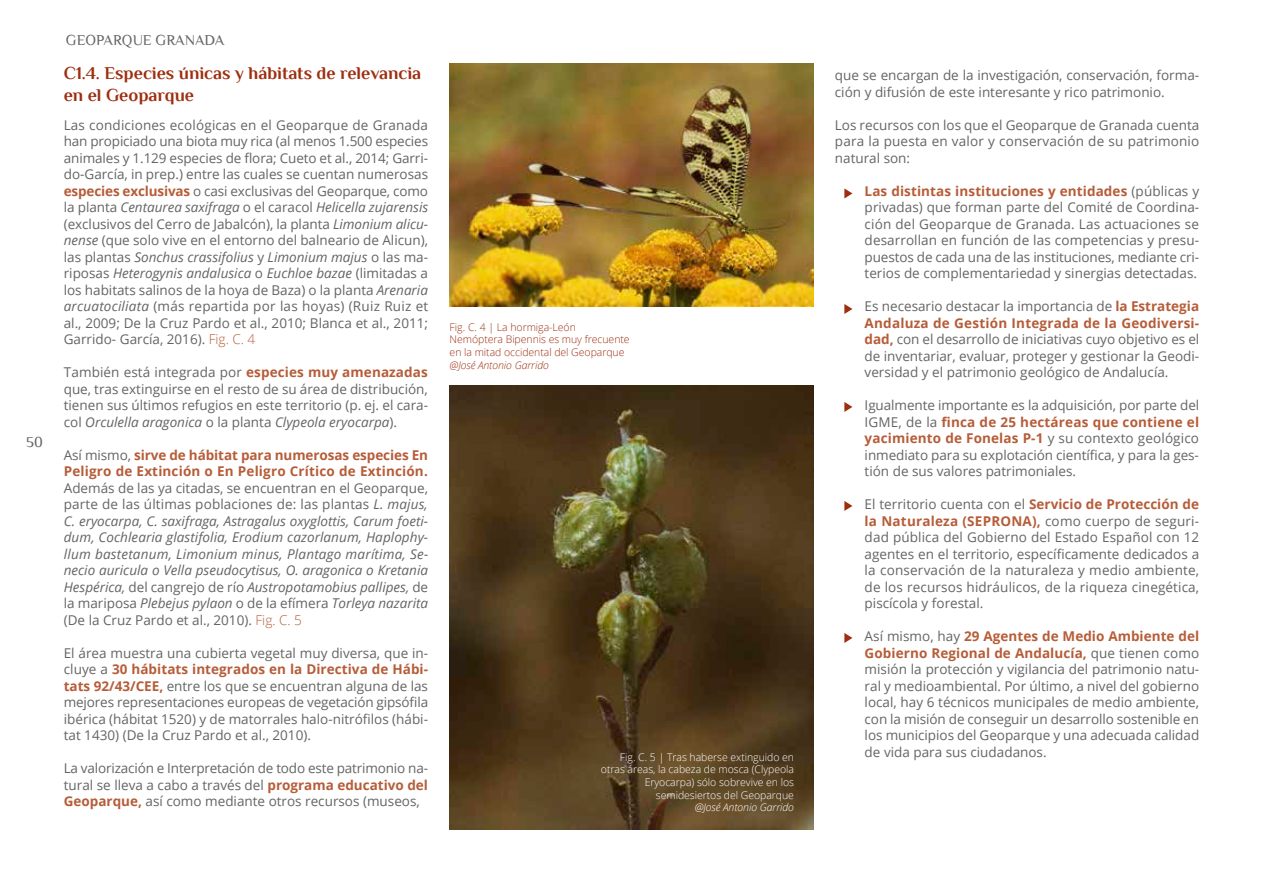
<style>
.page{position:relative;width:1263px;height:893px;background:#fff}
.page>*{position:absolute;margin:0;border:0;box-sizing:border-box;transform-origin:0 0}
.t1{font:700 18px/21.6px "Philosopher";color:#9e2e0f}
.t2{font:15px "Philosopher";color:#646463}
.t3{font:13.5px/16.5px "Open Sans";color:#646463;text-align:justify}
.t4{font:italic 13.5px/16.5px "Open Sans";color:#646463;text-align:justify}
.t5{font:700 13.5px/16.5px "Open Sans";letter-spacing:.01em;color:#b65d39}
.t6{font:300 10.5px/12.6px "Open Sans";letter-spacing:-.005em;color:#fff;text-align:right}
.t7{font:300 10.5px/12.6px "Open Sans";letter-spacing:-.005em;color:#9e2e0f}
.t8{font:italic 300 10.5px "Open Sans";letter-spacing:-.005em;color:#9e2e0f}
.t9{font:italic 300 10.5px "Open Sans";letter-spacing:-.005em;color:#fff}
.s1{font-weight:700;color:#b65d39}
.s2{font-style:italic}
.s3{font-weight:300;color:#b65d39}
.s4{font-weight:400;color:#646463}
.s5{font-style:normal}
.s6{font-weight:300;font-style:normal;color:#b65d39}
</style>
<div class="page">
<svg style="left:844px;top:188px;width:8px;height:10px"></svg>
<svg style="left:844px;top:304px;width:8px;height:10px"></svg>
<svg style="left:844px;top:402px;width:8px;height:10px"></svg>
<svg style="left:844px;top:501px;width:8px;height:10px"></svg>
<svg style="left:844px;top:633px;width:8px;height:10px"></svg>
<img style="left:449px;top:64px;width:365px;height:243px">
<img style="left:449px;top:385px;width:364px;height:444px">
<p class="t2" style="left:26px;top:434px;width:18px">50</p>
<p class="t2" style="left:66px;top:32px;width:160px">GEOPARQUE GRANADA</p>
<h1 class="t1" style="left:64px;top:63px;width:359px">C1.4. Especies únicas y hábitats de relevancia en el Geoparque</h1>
<p class="t3" style="left:64px;top:116px;width:366px">Las condiciones ecológicas en el Geoparque de Granada han propiciado una biota muy rica (al menos 1.500 especies animales y 1.129 especies de flora; Cueto et al., 2014; Garri&shy;do-García, in prep.) entre las cuales se cuentan numerosas <span class="s1">especies exclusivas</span> o casi exclusivas del Geoparque, como la planta <span class="s2">Centaurea saxifraga</span> o el caracol <span class="s2">Helicella zujarensis </span>(exclusivos del Cerro de Jabalcón), la planta <span class="s2">Limonium alicu&shy;nense</span> (que solo vive en el entorno del balneario de Alicun), las plantas <span class="s2">Sonchus crassifolius</span> y <span class="s2">Limonium majus</span> o las ma&shy;riposas <span class="s2">Heterogynis andalusica</span> o <span class="s2">Euchloe bazae</span> (limitadas a los habitats salinos de la hoya de Baza) o la planta <span class="s2">Arenaria arcuatociliata</span> (más repartida por las hoyas) (Ruiz Ruiz et al., 2009; De la Cruz Pardo et al., 2010; Blanca et al., 2011; Garrido- García, 2016). <span class="s3">Fig. C. 4</span></p>
<p class="t3" style="left:64px;top:364px;width:366px">También está integrada por <span class="s1">especies muy amenazadas </span>que, tras extinguirse en el resto de su área de distribución, tienen sus últimos refugios en este territorio (p. ej. el cara&shy;col <span class="s2">Orculella aragonica</span> o la planta <span class="s2">Clypeola eryocarpa</span>).</p>
<p class="t5" style="left:64px;top:446px;width:366px"><span class="s4">Así mismo,</span> sirve de hábitat para numerosas especies En<br>Peligro de Extinción o En Peligro Crítico de Extinción.</p>
<p class="t4" style="left:64px;top:479px;width:366px"><span class="s5">Además de las ya citadas, se encuentran en el Geoparque, parte de las últimas poblaciones de: las plantas</span> L. majus, C. eryocarpa, C. saxifraga, Astragalus oxyglottis, Carum foeti&shy;dum, Cochlearia glastifolia, Erodium cazorlanum, Haplophy&shy;llum bastetanum, Limonium minus, Plantago marítima, Se&shy;necio auricula o Vella pseudocytisus, O. aragonica o Kretania Hespérica, <span class="s5">del cangrejo de río</span> Austropotamobius pallipes, <span class="s5">de la mariposa</span> Plebejus pylaon <span class="s5">o de la efímera</span> Torleya nazarita <span class="s5">(De la Cruz Pardo et al., 2010).</span> <span class="s6">Fig. C. 5</span></p>
<p class="t3" style="left:64px;top:644px;width:366px">El área muestra una cubierta vegetal muy diversa, que in&shy;cluye a <span class="s1">30 hábitats integrados en la Directiva de Hábi&shy;tats 92/43/CEE,</span> entre los que se encuentran alguna de las mejores representaciones europeas de vegetación gipsófila ibérica (hábitat 1520) y de matorrales halo-nitrófilos (hábi&shy;tat 1430) (De la Cruz Pardo et al., 2010).</p>
<p class="t3" style="left:64px;top:760px;width:366px">La valorización e Interpretación de todo este patrimonio na&shy;tural se lleva a cabo a través del <span class="s1">programa educativo del Geoparque,</span> así como mediante otros recursos (museos,</p>
<p class="t7" style="left:450px;top:320px;width:182px">Fig. C. 4 | La hormiga-León<br>Nemóptera Bipennis es muy frecuente en la mitad occidental del Geoparque</p>
<p class="t8" style="left:450px;top:358px;width:101px">@José Antonio Garrido</p>
<p class="t6" style="left:601px;top:750px;width:195px">Fig. C. 5 | Tras haberse extinguido en otras áreas, la cabeza de mosca (Clypeola Eryocarpa) sólo sobrevive en los semidesiertos del Geoparque</p>
<p class="t9" style="left:695px;top:800px;width:101px">@José Antonio Garrido</p>
<p class="t3" style="left:835px;top:67px;width:366px">que se encargan de la investigación, conservación, forma&shy;ción y difusión de este interesante y rico patrimonio.</p>
<p class="t3" style="left:835px;top:116px;width:366px">Los recursos con los que el Geoparque de Granada cuenta para la puesta en valor y conservación de su patrimonio natural son:</p>
<p class="t3" style="left:865px;top:182px;width:336px"><span class="s1">Las distintas instituciones y entidades</span> (públicas y privadas) que forman parte del Comité de Coordina&shy;ción del Geoparque de Granada. Las actuaciones se desarrollan en función de las competencias y presu&shy;puestos de cada una de las instituciones, mediante cri&shy;terios de complementariedad y sinergias detectadas.</p>
<p class="t3" style="left:865px;top:298px;width:336px">Es necesario destacar la importancia de <span class="s1">la Estrategia Andaluza de Gestión Integrada de la Geodiversi&shy;dad,</span> con el desarrollo de iniciativas cuyo objetivo es el de inventariar, evaluar, proteger y gestionar la Geodi&shy;versidad y el patrimonio geológico de Andalucía.</p>
<p class="t3" style="left:865px;top:397px;width:336px">Igualmente importante es la adquisición, por parte del IGME, de la <span class="s1">finca de 25 hectáreas que contiene el yacimiento de Fonelas P-1</span> y su contexto geológico inmediato para su explotación científica, y para la ges&shy;tión de sus valores patrimoniales.</p>
<p class="t3" style="left:865px;top:496px;width:336px">El territorio cuenta con el <span class="s1">Servicio de Protección de la Naturaleza (SEPRONA),</span> como cuerpo de seguri&shy;dad pública del Gobierno del Estado Español con 12 agentes en el territorio, específicamente dedicados a la conservación de la naturaleza y medio ambiente, de los recursos hidráulicos, de la riqueza cinegética, piscícola y forestal.</p>
<p class="t3" style="left:865px;top:628px;width:336px">Así mismo, hay <span class="s1">29 Agentes de Medio Ambiente del Gobierno Regional de Andalucía,</span> que tienen como misión la protección y vigilancia del patrimonio natu&shy;ral y medioambiental. Por último, a nivel del gobierno local, hay 6 técnicos municipales de medio ambiente, con la misión de conseguir un desarrollo sostenible en los municipios del Geoparque y una adecuada calidad de vida para sus ciudadanos.</p>
</div>
